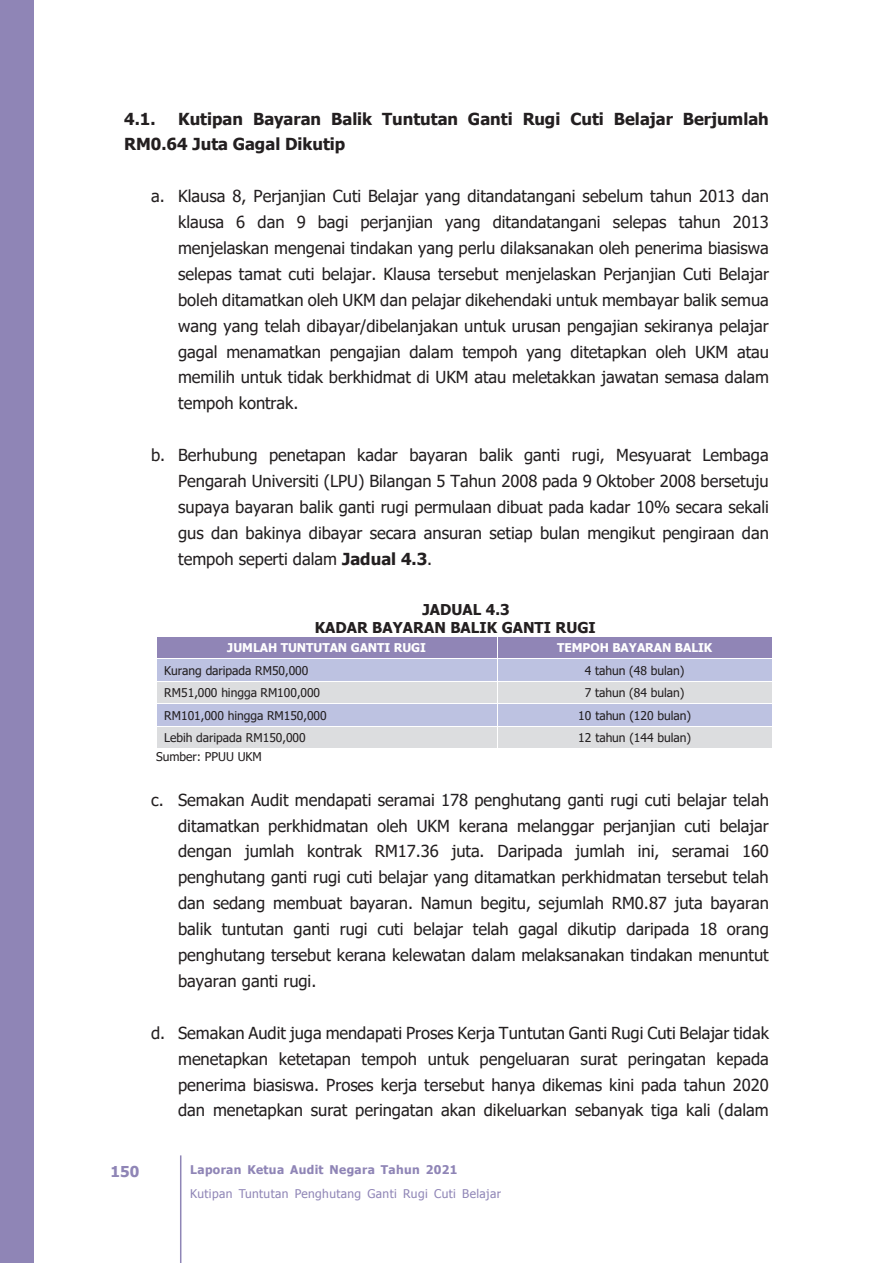
<style>
.page{position:relative;width:893px;height:1263px;background:#fff}
.page>*{position:absolute;margin:0;border:0;box-sizing:border-box;transform-origin:0 0}
.t1{font:16.5px/25.8px "Tahoma";letter-spacing:-.005em;color:#231f20;text-align:justify}
.t2{font:700 16.5px/26px "Tahoma";color:#231f20}
.t3{font:700 16.5px "Tahoma";color:#9085b6}
.t4{font:700 15px/18.1px "Tahoma";color:#231f20}
.t5{font:700 15px "Tahoma";color:#8f85b6}
.t6{font:12px "Tahoma";letter-spacing:-.005em;color:#231f20}
.t7{font:12px "Tahoma";letter-spacing:.03em;color:#8f85b6}
.t8{font:700 12px "Tahoma";color:#fff}
.t9{font:700 12px "Tahoma";letter-spacing:.03em;color:#8f85b6}
.t10{font:10.5px/20px "Tahoma";letter-spacing:.15em;color:#9085b6}
.s1{font-weight:700}
</style>
<div class="page">
<hr style="left:180px;top:1155px;width:1px;height:108px;background:#8f85b6">
<div style="left:0;top:0;width:34px;height:1263px;background:#8f85b6"></div>
<div style="left:157px;top:637px;width:340px;height:21px;background:#9085b6"></div>
<div style="left:497px;top:637px;width:275px;height:21px;background:#9085b6"></div>
<div style="left:157px;top:659px;width:340px;height:22px;background:#bdc2e1"></div>
<div style="left:497px;top:659px;width:275px;height:22px;background:#bdc2e1"></div>
<div style="left:157px;top:682px;width:340px;height:21px;background:#dcdddf"></div>
<div style="left:497px;top:682px;width:275px;height:21px;background:#dcdddf"></div>
<div style="left:157px;top:704px;width:340px;height:22px;background:#bdc2e1"></div>
<div style="left:497px;top:704px;width:275px;height:22px;background:#bdc2e1"></div>
<div style="left:157px;top:726px;width:340px;height:22px;background:#dcdddf"></div>
<div style="left:497px;top:726px;width:275px;height:22px;background:#dcdddf"></div>
<hr style="left:157px;top:726px;width:340px;height:1px;background:#fff">
<hr style="left:497px;top:726px;width:275px;height:1px;background:#fff">
<svg style="left:497px;top:637px;width:1px;height:111px"></svg>
<p class="t2" style="left:124px;top:106px;width:646px;text-indent:54px">Kutipan Bayaran Balik Tuntutan Ganti Rugi Cuti Belajar Berjumlah<br>RM0.64 Juta Gagal Dikutip</p>
<p class="t1" style="left:178px;top:184px;width:592px;text-indent:-27px">a. Klausa 8, Perjanjian Cuti Belajar yang ditandatangani sebelum tahun 2013 dan klausa 6 dan 9 bagi perjanjian yang ditandatangani selepas tahun 2013 menjelaskan mengenai tindakan yang perlu dilaksanakan oleh penerima biasiswa selepas tamat cuti belajar. Klausa tersebut menjelaskan Perjanjian Cuti Belajar boleh ditamatkan oleh UKM dan pelajar dikehendaki untuk membayar balik semua wang yang telah dibayar/dibelanjakan untuk urusan pengajian sekiranya pelajar gagal menamatkan pengajian dalam tempoh yang ditetapkan oleh UKM atau memilih untuk tidak berkhidmat di UKM atau meletakkan jawatan semasa dalam tempoh kontrak.</p>
<p class="t1" style="left:178px;top:443px;width:592px;text-indent:-27px">b. Berhubung penetapan kadar bayaran balik ganti rugi, Mesyuarat Lembaga Pengarah Universiti (LPU) Bilangan 5 Tahun 2008 pada 9 Oktober 2008 bersetuju supaya bayaran balik ganti rugi permulaan dibuat pada kadar 10% secara sekali gus dan bakinya dibayar secara ansuran setiap bulan mengikut pengiraan dan tempoh seperti dalam <span class="s1">Jadual 4.3</span>.</p>
<p class="t4" style="left:315px;top:601px;width:283px;text-indent:108px">JADUAL 4.3<br>KADAR BAYARAN BALIK GANTI RUGI</p>
<p class="t8" style="left:227px;top:640px;width:200px">JUMLAH TUNTUTAN GANTI RUGI</p>
<p class="t8" style="left:557px;top:640px;width:157px">TEMPOH BAYARAN BALIK</p>
<p class="t6" style="left:164px;top:662px;width:146px">Kurang daripada RM50,000</p>
<p class="t6" style="left:585px;top:662px;width:101px">4 tahun (48 bulan)</p>
<p class="t6" style="left:164px;top:685px;width:157px">RM51,000 hingga RM100,000</p>
<p class="t6" style="left:585px;top:685px;width:101px">7 tahun (84 bulan)</p>
<p class="t6" style="left:164px;top:707px;width:164px">RM101,000 hingga RM150,000</p>
<p class="t6" style="left:578px;top:707px;width:114px">10 tahun (120 bulan)</p>
<p class="t6" style="left:164px;top:729px;width:143px">Lebih daripada RM150,000</p>
<p class="t6" style="left:578px;top:729px;width:114px">12 tahun (144 bulan)</p>
<p class="t6" style="left:156px;top:748px;width:107px">Sumber: PPUU UKM</p>
<p class="t1" style="left:178px;top:787px;width:592px;text-indent:-27px">c. Semakan Audit mendapati seramai 178 penghutang ganti rugi cuti belajar telah ditamatkan perkhidmatan oleh UKM kerana melanggar perjanjian cuti belajar dengan jumlah kontrak RM17.36 juta. Daripada jumlah ini, seramai 160 penghutang ganti rugi cuti belajar yang ditamatkan perkhidmatan tersebut telah dan sedang membuat bayaran. Namun begitu, sejumlah RM0.87 juta bayaran balik tuntutan ganti rugi cuti belajar telah gagal dikutip daripada 18 orang penghutang tersebut kerana kelewatan dalam melaksanakan tindakan menuntut bayaran ganti rugi.</p>
<p class="t1" style="left:178px;top:1021px;width:592px;text-indent:-27px">d. Semakan Audit juga mendapati Proses Kerja Tuntutan Ganti Rugi Cuti Belajar tidak menetapkan ketetapan tempoh untuk pengeluaran surat peringatan kepada penerima biasiswa. Proses kerja tersebut hanya dikemas kini pada tahun 2020 dan menetapkan surat peringatan akan dikeluarkan sebanyak tiga kali (dalam</p>
<p class="t2" style="left:124px;top:106px;width:33px">4.1.</p>
<p class="t9" style="left:190px;top:1161px;width:269px">Laporan Ketua Audit Negara Tahun 2021</p>
<p class="t5" style="left:111px;top:1161px;width:30px">150</p>
<p class="t3" style="left:123px;top:1164px;width:33px">150</p>
<p class="t10" style="left:187px;top:1166px;width:323px"><span class="s1">Laporan Ketua Audit Negara Tahun 2021<br></span>Kutipan Tuntutan Penghutang Ganti Rugi Cuti Belajar</p>
<p class="t7" style="left:190px;top:1185px;width:312px">Kutipan Tuntutan Penghutang Ganti Rugi Cuti Belajar</p>
</div>
